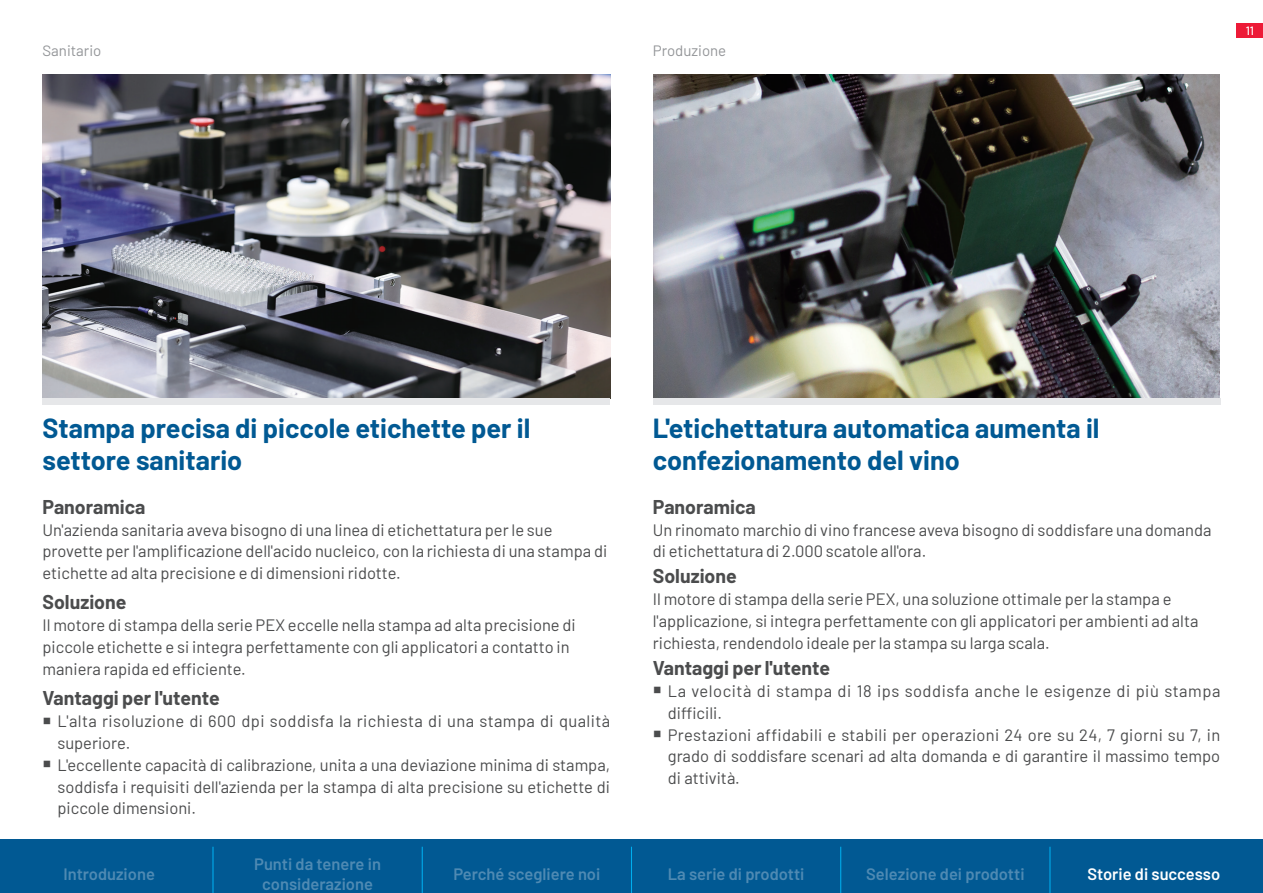
<style>
.page{position:relative;width:1263px;height:893px;background:#fff}
.page>*{position:absolute;margin:0;border:0;box-sizing:border-box;transform-origin:0 0}
.t1{font:700 27px/32.4px "Barlow";color:#015993}
.content01{font:700 19.5px "Barlow";color:#4b4c4d}
.content01-2{font:16.5px/21.8px "Barlow";color:#4b4c4d}
.navigation_none{font:600 16.5px/19.8px "Barlow";color:#4f8ab3;text-align:center}
.content01-3{font:16.5px/21.8px "Barlow";letter-spacing:.025em;color:#4b4c4d}
.content01-4{font:16.5px/21.8px "Barlow";letter-spacing:.03em;color:#4b4c4d}
.navigation_none-2{font:600 16.5px "Barlow";color:#fff}
.content02{font:15px "Barlow";color:#939598}
.t2{font:500 12px "Barlow";color:#fff}
</style>
<div class="page">
<img style="left:43px;top:75px;width:567px;height:323px">
<div style="left:43px;top:398px;width:567px;height:6px;background:#e6e7e9"></div>
<img style="left:654px;top:75px;width:565px;height:323px">
<div style="left:653px;top:398px;width:567px;height:6px;background:#e6e7e9"></div>
<div style="left:0;top:839px;width:1263px;height:54px;background:#015993"></div>
<hr style="left:212px;top:847px;width:2px;height:46px;background:#00aeef">
<hr style="left:422px;top:847px;width:1px;height:46px;background:#00aeef">
<hr style="left:631px;top:847px;width:1px;height:46px;background:#00aeef">
<hr style="left:840px;top:847px;width:1px;height:46px;background:#00aeef">
<hr style="left:1049px;top:847px;width:1px;height:46px;background:#00aeef">
<div style="left:1237px;top:23px;width:26px;height:15px;background:#ed1a37"></div>
<p class="content02" style="left:43px;top:40px;width:60px">Sanitario</p>
<p class="content02" style="left:653px;top:40px;width:75px">Produzione</p>
<p class="t2" style="left:1246px;top:22px;width:10px">11</p>
<h1 class="t1" style="left:43px;top:410px;width:489px">Stampa precisa di piccole etichette per il settore sanitario</h1>
<p class="content01" style="left:43px;top:492px;width:104px">Panoramica</p>
<p class="content01-2" style="left:43px;top:518px;width:566px">Un'azienda sanitaria aveva bisogno di una linea di etichettatura per le sue provette per l'amplificazione dell'acido nucleico, con la richiesta di una stampa di etichette ad alta precisione e di dimensioni ridotte.</p>
<p class="content01" style="left:43px;top:588px;width:85px">Soluzione</p>
<p class="content01-2" style="left:43px;top:613px;width:535px">Il motore di stampa della serie PEX eccelle nella stampa ad alta precisione di piccole etichette e si integra perfettamente con gli applicatori a contatto in maniera rapida ed efficiente.</p>
<p class="content01" style="left:43px;top:683px;width:179px">Vantaggi per l'utente</p>
<p class="content01-3" style="left:58px;top:709px;width:554px">L'alta risoluzione di 600 dpi soddisfa la richiesta di una stampa di qualità superiore.</p>
<p class="content01-2" style="left:58px;top:753px;width:554px;text-align:justify">L'eccellente capacità di calibrazione, unita a una deviazione minima di stampa, soddisfa i requisiti dell'azienda per la stampa di alta precisione su etichette di piccole dimensioni.</p>
<h1 class="t1" style="left:653px;top:410px;width:448px">L'etichettatura automatica aumenta il confezionamento del vino</h1>
<p class="content01" style="left:653px;top:492px;width:104px">Panoramica</p>
<p class="content01-2" style="left:653px;top:518px;width:560px">Un rinomato marchio di vino francese aveva bisogno di soddisfare una domanda di etichettatura di 2.000 scatole all'ora.</p>
<p class="content01" style="left:653px;top:562px;width:85px">Soluzione</p>
<p class="content01-2" style="left:653px;top:587px;width:547px">Il motore di stampa della serie PEX, una soluzione ottimale per la stampa e l'applicazione, si integra perfettamente con gli applicatori per ambienti ad alta richiesta, rendendolo ideale per la stampa su larga scala.</p>
<p class="content01" style="left:653px;top:653px;width:179px">Vantaggi per l'utente</p>
<p class="content01-4" style="left:668px;top:679px;width:554px">La velocità di stampa di 18 ips soddisfa anche le esigenze di più stampa difficili.</p>
<p class="content01-2" style="left:668px;top:723px;width:554px;text-align:justify">Prestazioni affidabili e stabili per operazioni 24 ore su 24, 7 giorni su 7, in grado di soddisfare scenari ad alta domanda e di garantire il massimo tempo di attività.</p>
<p class="navigation_none" style="left:63px;top:863px;width:93px">Introduzione</p>
<p class="navigation_none" style="left:254px;top:854px;width:128px">Punti da tenere in considerazione</p>
<p class="navigation_none" style="left:453px;top:863px;width:149px">Perché scegliere noi</p>
<p class="navigation_none" style="left:668px;top:863px;width:138px">La serie di prodotti</p>
<p class="navigation_none" style="left:866px;top:863px;width:160px">Selezione dei prodotti</p>
<p class="navigation_none-2" style="left:1087px;top:863px;width:134px">Storie di successo</p>
</div>
